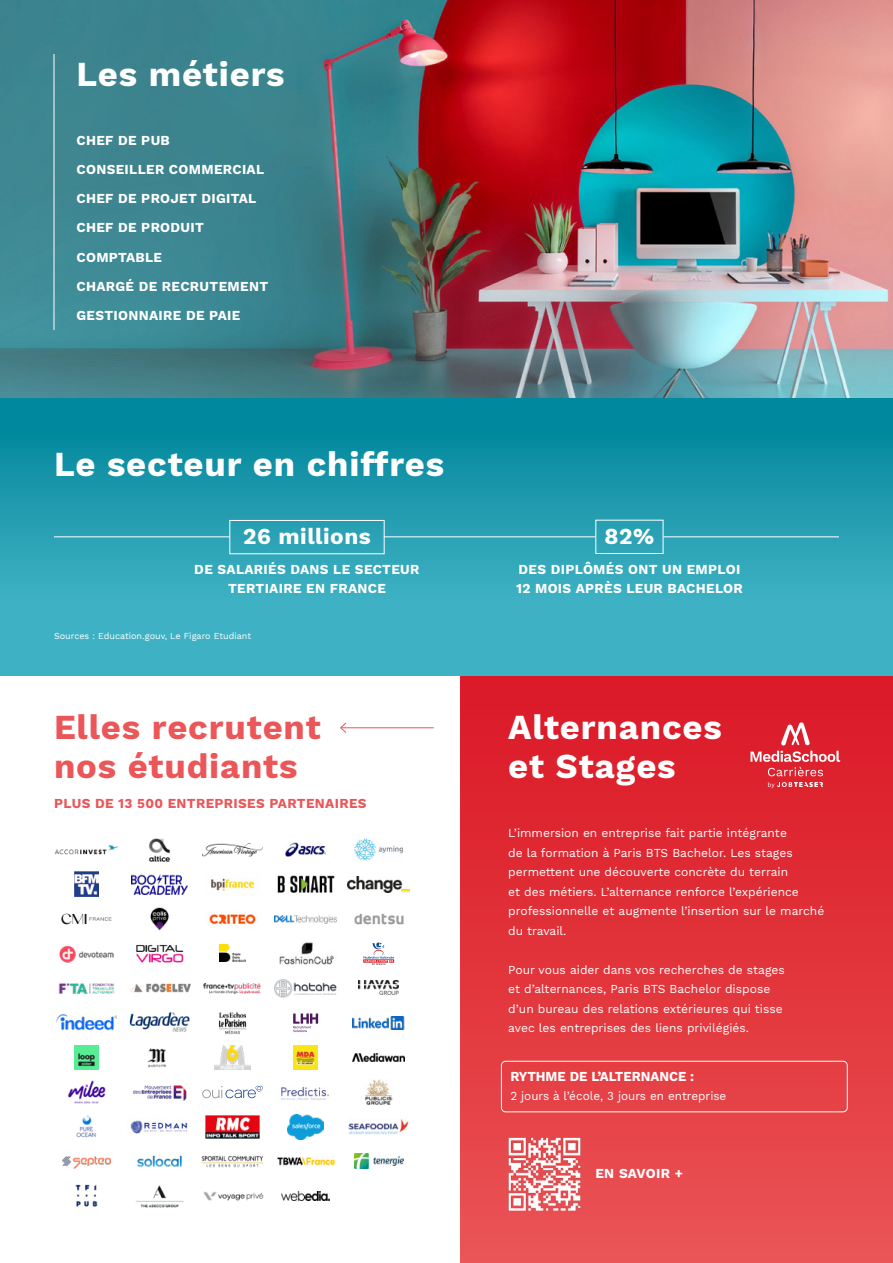
<style>
.page{position:relative;width:893px;height:1263px;background:#fff}
.page>*{position:absolute;margin:0;border:0;box-sizing:border-box;transform-origin:0 0}
.t1{font:700 34.5px/39px "Work Sans";letter-spacing:.025em;color:#fff}
.t2{font:700 34.5px/39px "Work Sans";letter-spacing:.025em;color:#eb5659}
.t3{font:700 22.5px "Work Sans";letter-spacing:.025em;color:#fff}
.t4{font:700 13.5px/29.2px "Work Sans";letter-spacing:.025em;color:#fff}
.t5{font:700 13.5px "Work Sans";letter-spacing:.025em;color:#eb5659}
.t6{font:700 13.5px "Work Sans";color:#fff}
.t7{font:12px/19.5px "Work Sans";color:#fff}
.t8{font:9px "Work Sans";color:#fff}
</style>
<div class="page">
<img style="left:0;top:0;width:893px;height:398px">
<div style="left:0;top:398px;width:893px;height:278px;background:linear-gradient(to bottom,#00869b,#4cbacc)"></div>
<div style="left:459px;top:676px;width:434px;height:587px;background:linear-gradient(to bottom,#db1725,#ea5455)"></div>
<img style="left:211px;top:878px;width:44px;height:13px">
<img style="left:203px;top:1192px;width:61px;height:9px">
<img style="left:205px;top:1115px;width:55px;height:23px">
<img style="left:214px;top:1046px;width:37px;height:23px">
<img style="left:204px;top:983px;width:57px;height:11px">
<img style="left:218px;top:1012px;width:29px;height:23px">
<img style="left:201px;top:1155px;width:63px;height:13px">
<img style="left:219px;top:945px;width:27px;height:17px">
<img style="left:209px;top:913px;width:47px;height:12px">
<svg style="left:202px;top:1086px;width:61px;height:12px"></svg>
<img style="left:202px;top:843px;width:61px;height:13px">
<img style="left:136px;top:1185px;width:47px;height:23px">
<img style="left:129px;top:984px;width:61px;height:8px">
<img style="left:150px;top:907px;width:19px;height:24px">
<img style="left:129px;top:1012px;width:61px;height:20px">
<img style="left:136px;top:944px;width:48px;height:19px">
<img style="left:147px;top:1048px;width:19px;height:20px">
<img style="left:148px;top:838px;width:22px;height:24px">
<img style="left:130px;top:1120px;width:58px;height:14px">
<div style="left:127px;top:871px;width:65px;height:26px;background:linear-gradient(to right,#fff,#fff)"></div>
<img style="left:131px;top:875px;width:57px;height:19px">
<img style="left:137px;top:1155px;width:45px;height:12px">
<img style="left:133px;top:1085px;width:54px;height:16px">
<img style="left:281px;top:1087px;width:48px;height:14px">
<img style="left:275px;top:979px;width:62px;height:18px">
<img style="left:282px;top:1191px;width:47px;height:9px">
<img style="left:277px;top:1156px;width:58px;height:10px">
<img style="left:286px;top:843px;width:39px;height:14px">
<img style="left:277px;top:875px;width:58px;height:18px">
<img style="left:275px;top:915px;width:61px;height:8px">
<img style="left:288px;top:1114px;width:35px;height:25px">
<img style="left:293px;top:1045px;width:25px;height:24px">
<svg style="left:293px;top:1013px;width:25px;height:19px"></svg>
<img style="left:279px;top:942px;width:56px;height:23px">
<img style="left:353px;top:1053px;width:52px;height:8px">
<img style="left:365px;top:1079px;width:28px;height:25px">
<img style="left:348px;top:876px;width:61px;height:17px">
<img style="left:359px;top:980px;width:39px;height:14px">
<img style="left:355px;top:839px;width:47px;height:22px">
<img style="left:354px;top:1154px;width:49px;height:14px">
<img style="left:354px;top:913px;width:50px;height:12px">
<svg style="left:363px;top:942px;width:31px;height:23px"></svg>
<img style="left:353px;top:1016px;width:51px;height:13px">
<img style="left:348px;top:1119px;width:61px;height:15px">
<img style="left:62px;top:1156px;width:49px;height:13px">
<img style="left:74px;top:872px;width:25px;height:25px">
<img style="left:61px;top:913px;width:51px;height:12px">
<img style="left:59px;top:945px;width:55px;height:18px">
<img style="left:57px;top:1014px;width:59px;height:17px">
<img style="left:67px;top:1080px;width:39px;height:24px">
<img style="left:58px;top:983px;width:57px;height:11px">
<img style="left:75px;top:1046px;width:23px;height:23px">
<img style="left:75px;top:1184px;width:23px;height:23px">
<img style="left:76px;top:1115px;width:20px;height:23px">
<img style="left:55px;top:844px;width:63px;height:11px">
<img style="left:506px;top:1135px;width:77px;height:77px">
<hr style="left:54px;top:54px;width:1px;height:276px;background:#fff">
<hr style="left:384px;top:536px;width:211px;height:1px;background:#fff">
<hr style="left:54px;top:536px;width:176px;height:1px;background:#fff">
<hr style="left:663px;top:536px;width:176px;height:1px;background:#fff">
<svg style="left:750px;top:722px;width:90px;height:54px;background:#e24550"></svg>
<svg style="left:768px;top:782px;width:55px;height:6px"></svg>
<hr style="left:341px;top:727px;width:93px;height:1px;background:#eb5659">
<svg style="left:340px;top:722px;width:7px;height:11px"></svg>
<div style="left:595px;top:520px;width:68px;height:34px;border:1px solid #fff"></div>
<div style="left:501px;top:1061px;width:347px;height:51px;border:1px solid #fffdf8;border-radius:4px"></div>
<div style="left:229px;top:520px;width:156px;height:34px;border:1px solid #fff"></div>
<h1 class="t1" style="left:77px;top:57px;width:209px">Les métiers</h1>
<p class="t4" style="left:77px;top:126px;width:193px">CHEF DE PUB<br>CONSEILLER COMMERCIAL<br>CHEF DE PROJET DIGITAL<br>CHEF DE PRODUIT<br>COMPTABLE<br>CHARGÉ DE RECRUTEMENT<br>GESTIONNAIRE DE PAIE</p>
<h1 class="t1" style="left:54px;top:447px;width:392px">Le secteur en chiffres</h1>
<h2 class="t3" style="left:243px;top:524px;width:129px">26 millions</h2>
<p class="t4" style="left:194px;top:560px;width:227px;line-height:19.5px;text-align:center">DE SALARIÉS DANS LE SECTEUR<br>TERTIAIRE EN FRANCE</p>
<p class="t8" style="left:54px;top:631px;width:199px">Sources : Education.gouv, Le Figaro Etudiant</p>
<h1 class="t2" style="left:54px;top:710px;width:268px">Elles recrutent nos étudiants</h1>
<p class="t5" style="left:54px;top:795px;width:314px">PLUS DE 13 500 ENTREPRISES PARTENAIRES</p>
<h2 class="t3" style="left:605px;top:524px;width:51px">82%</h2>
<p class="t4" style="left:516px;top:560px;width:228px;line-height:19.5px">DES DIPLÔMÉS ONT UN EMPLOI<br>12 MOIS APRÈS LEUR BACHELOR</p>
<h1 class="t1" style="left:508px;top:710px;width:215px">Alternances et Stages</h1>
<p class="t7" style="left:508px;top:824px;width:318px">L’immersion en entreprise fait partie intégrante<br>de la formation à Paris BTS Bachelor. Les stages permettent une découverte concrète du terrain<br>et des métiers. L’alternance renforce l’expérience professionnelle et augmente l’insertion sur le marché du travail.</p>
<p class="t7" style="left:508px;top:960px;width:278px">Pour vous aider dans vos recherches de stages et d’alternances, Paris BTS Bachelor dispose d’un bureau des relations extérieures qui tisse avec les entreprises des liens privilégiés.</p>
<p class="t6" style="left:510px;top:1068px;width:185px">RYTHME DE L’ALTERNANCE :</p>
<p class="t7" style="left:510px;top:1087px;width:217px">2 jours à l’école, 3 jours en entreprise</p>
<p class="t4" style="left:595px;top:1160px;width:89px">EN SAVOIR +</p>
</div>
